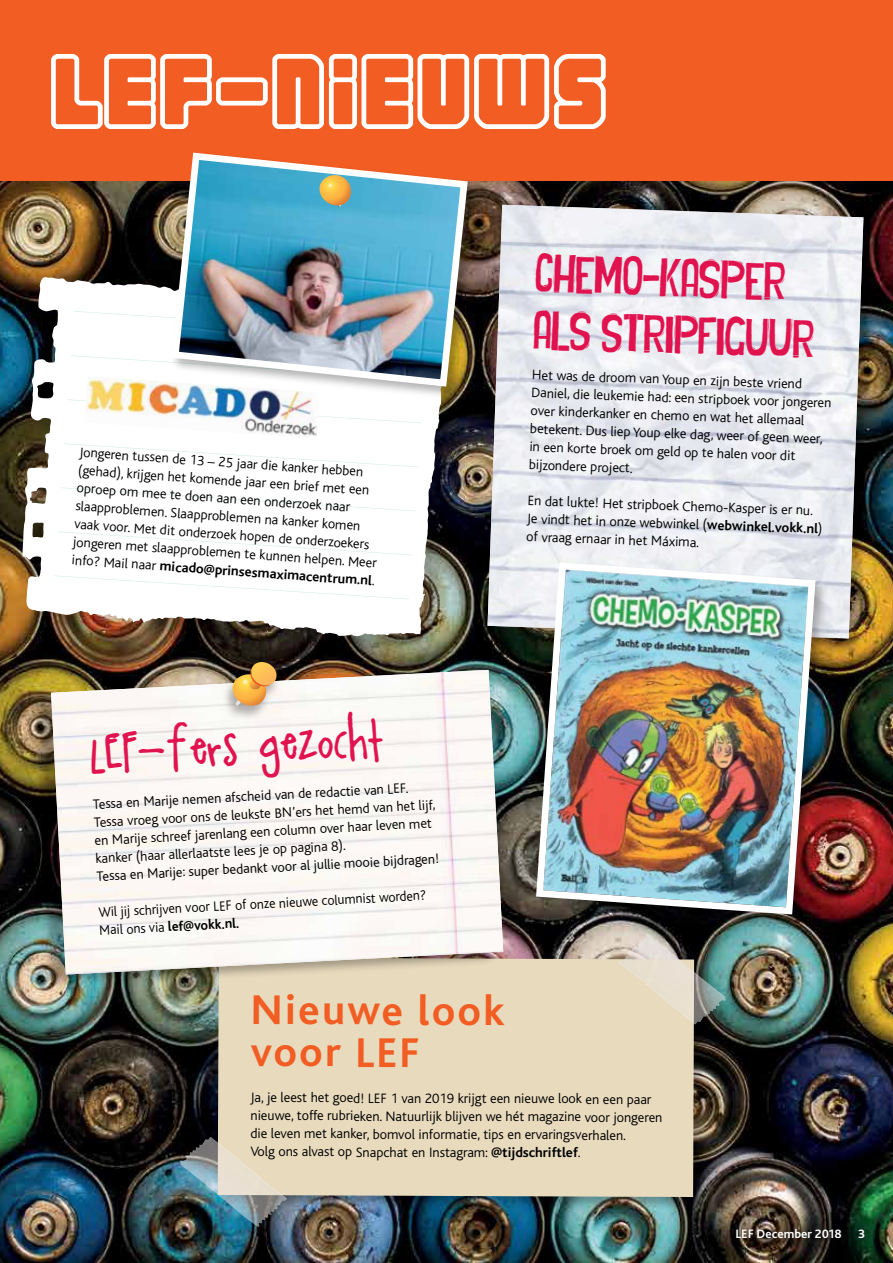
<style>
.page{position:relative;width:893px;height:1263px;background:#fff}
.page>*{position:absolute;margin:0;border:0;box-sizing:border-box;transform-origin:0 0}
.t1{font:45px "A Little Pot";color:#e1134f}
.t2{font:700 43.5px/41.8px "Bliss";letter-spacing:.045em;color:#f15d22}
.t3{font:900 25.5px "Cheap Potatoes";color:#e1134f}
.t4{font:300 14.25px/18px "Bliss";letter-spacing:-.005em;color:#000}
.t5{font:700 12.75px "Bliss 2";color:#fff}
.s1{font-weight:700}
</style>
<div class="page">
<img style="left:0;top:180px;width:893px;height:1083px">
<div style="left:0;top:0;width:893px;height:180px;background:#f15d22"></div>
<svg style="left:51px;top:54px;width:555px;height:75px"></svg>
<div style="left:851px;top:1222px;width:21px;height:24px;background:#000;opacity:.75"></div>
<div style="left:729px;top:1222px;width:120px;height:25px;background:#000;opacity:.75"></div>
<div style="left:216px;top:955px;width:493px;height:256px;background:#000;opacity:.3"></div>
<div style="left:218px;top:957px;width:476px;height:240px;background:#e8dabd"></div>
<img style="left:630px;top:934px;width:17px;height:18px">
<img style="left:186px;top:1138px;width:23px;height:19px">
<div style="left:30px;top:668px;width:467px;height:320px;background:#000;opacity:.3"></div>
<img style="left:51px;top:670px;width:452px;height:304px">
<div style="left:222px;top:662px;width:60px;height:59px;background:#000;opacity:.3"></div>
<svg style="left:231px;top:662px;width:47px;height:46px;background:#caa263"></svg>
<div style="left:25px;top:280px;width:437px;height:374px;background:#000;opacity:.15"></div>
<svg style="left:22px;top:275px;width:422px;height:361px"></svg>
<svg style="left:71px;top:355px;width:97px;height:24px"></svg>
<svg style="left:67px;top:399px;width:355px;height:24px"></svg>
<svg style="left:74px;top:311px;width:94px;height:24px"></svg>
<svg style="left:64px;top:443px;width:354px;height:24px"></svg>
<svg style="left:61px;top:487px;width:354px;height:24px"></svg>
<svg style="left:58px;top:531px;width:354px;height:24px"></svg>
<svg style="left:54px;top:575px;width:355px;height:24px"></svg>
<img style="left:85px;top:376px;width:234px;height:63px">
<div style="left:170px;top:151px;width:312px;height:249px;background:#000;opacity:.3"></div>
<img style="left:168px;top:151px;width:303px;height:239px">
<svg style="left:318px;top:175px;width:33px;height:32px"></svg>
<div style="left:486px;top:203px;width:391px;height:449px;background:#000;opacity:.3"></div>
<img style="left:487px;top:205px;width:376px;height:433px">
<div style="left:534px;top:561px;width:295px;height:367px;background:#000;opacity:.3"></div>
<img style="left:532px;top:559px;width:287px;height:359px">
<p class="t4" style="left:80px;top:443px;width:306px;rotate:4deg">Jongeren tussen de 13 – 25 jaar die kanker hebben (gehad), krijgen het komende jaar een brief met een oproep om mee te doen aan een onderzoek naar slaapproblemen. Slaapproblemen na kanker komen vaak voor. Met dit onderzoek hopen de onderzoekers jongeren met slaapproblemen te kunnen helpen. Meer info? Mail naar <span class="s1">micado@prinsesmaximacentrum.nl</span>.</p>
<h1 class="t1" style="left:89px;top:731px;width:295px;rotate:-3deg">LEF-fers gezocht</h1>
<p class="t4" style="left:92px;top:796px;width:344px;rotate:-3deg">Tessa en Marije nemen afscheid van de redactie van LEF.<br>Tessa vroeg voor ons de leukste BN’ers het hemd van het lijf, en Marije schreef jarenlang een column over haar leven met kanker (haar allerlaatste lees je op pagina 8).<br>Tessa en Marije: super bedankt voor al jullie mooie bijdragen!</p>
<p class="t4" style="left:98px;top:903px;width:330px;rotate:-3deg">Wil jij schrijven voor LEF of onze nieuwe columnist worden?<br>Mail ons via <span class="s1">lef@vokk.nl.</span></p>
<h3 class="t3" style="left:536px;top:259px;width:252px;rotate:2deg">Chemo-Kasper</h3>
<h3 class="t3" style="left:534px;top:316px;width:282px;rotate:2deg">als stripfiguur</h3>
<p class="t4" style="left:532px;top:366px;width:302px;rotate:2deg">Het was de droom van Youp en zijn beste vriend Daniel, die leukemie had: een stripboek voor jongeren over kinderkanker en chemo en wat het allemaal betekent. Dus liep Youp elke dag, weer of geen weer, in een korte broek om geld op te halen voor dit bijzondere project.</p>
<p class="t4" style="left:528px;top:492px;width:297px;rotate:2deg">En dat lukte! Het stripboek Chemo-Kasper is er nu.<br>Je vindt het in onze webwinkel (<span class="s1">webwinkel.vokk.nl</span>) of vraag ernaar in het Máxima.</p>
<h2 class="t2" style="left:251px;top:990px;width:255px">Nieuwe look voor LEF</h2>
<p class="t4" style="left:250px;top:1089px;width:414px">Ja, je leest het goed! LEF 1 van 2019 krijgt een nieuwe look en een paar nieuwe, toffe rubrieken. Natuurlijk blijven we hét magazine voor jongeren die leven met kanker, bomvol informatie, tips en ervaringsverhalen.<br>Volg ons alvast op Snapchat en Instagram: <span class="s1">@tijdschriftlef</span>.</p>
<p class="t5" style="left:735px;top:1226px;width:108px">LEF December 2018</p>
<p class="t5" style="left:858px;top:1226px;width:9px">3</p>
</div>
